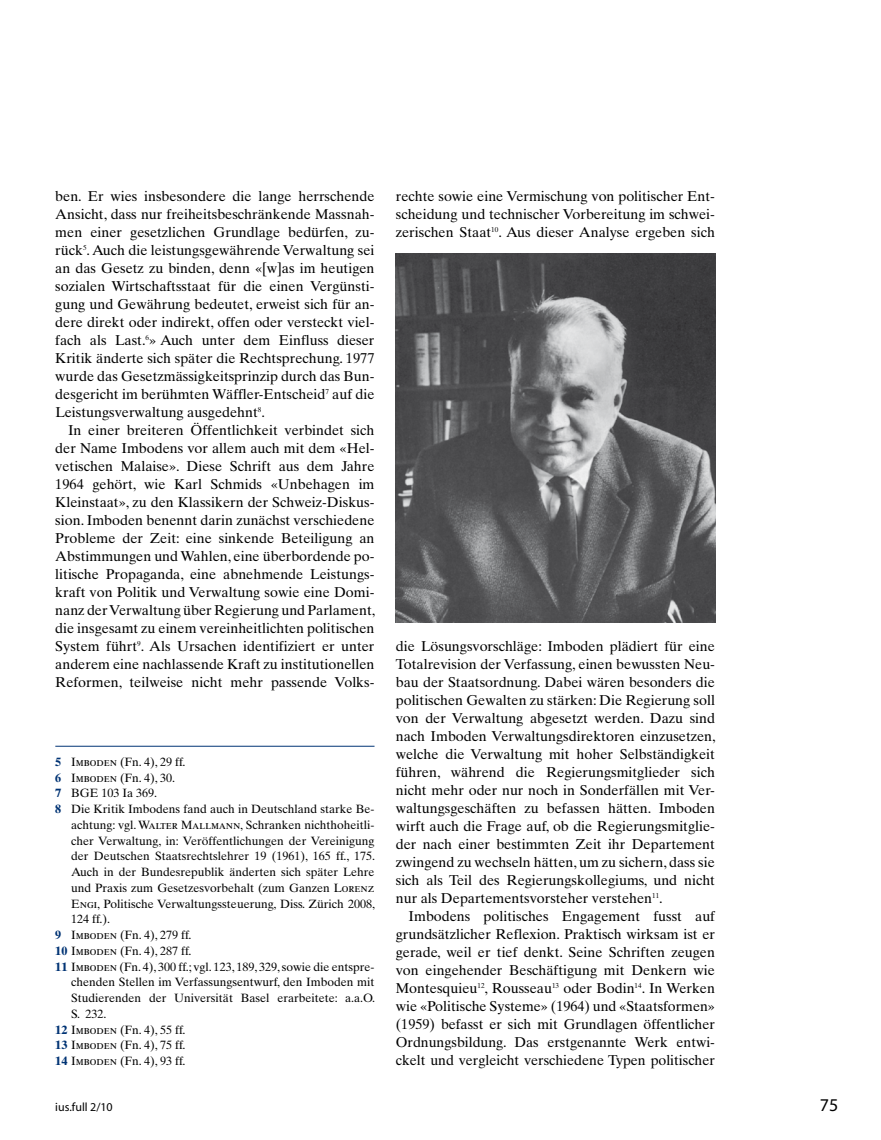
<style>
.page{position:relative;width:881px;height:1140px;background:#fff}
.page>*{position:absolute;margin:0;border:0;box-sizing:border-box;transform-origin:0 0}
.t1{font:18px "Myriad";color:#000}
.t2{font:14.25px/18px "Times Ten";color:#000;text-align:justify}
.t3{font:12px "Times Ten";color:#000}
.t4{font:12px "Myriad";color:#000}
.s1{font-weight:700;color:#003374}
.s2{font-family:"Times Ten Roman SC"}
</style>
<div class="page">
<img style="left:395px;top:253px;width:319px;height:369px">
<hr style="left:55px;top:746px;width:319px;height:1px;background:#003374">
<p class="t2" style="left:55px;top:187px;width:320px">ben. Er wies insbesondere die lange herrschende Ansicht, dass nur freiheitsbeschränkende Massnah&shy;men einer gesetzlichen Grundlage bedürfen, zu&shy;rück<sup>5</sup>. Auch die leistungsgewährende Verwaltung sei an das Gesetz zu binden, denn «[w]as im heutigen sozialen Wirtschaftsstaat für die einen Vergünsti&shy;gung und Gewährung bedeutet, erweist sich für an&shy;dere direkt oder indirekt, offen oder versteckt viel&shy;fach als Last.<sup>6</sup>» Auch unter dem Einfluss dieser Kritik änderte sich später die Rechtsprechung. 1977 wurde das Gesetzmässigkeitsprinzip durch das Bun&shy;desgericht im berühmten Wäffler-Entscheid<sup>7</sup> auf die Leistungsverwaltung ausgedehnt<sup>8</sup>.</p>
<p class="t2" style="left:55px;top:421px;width:321px;text-indent:13px">In einer breiteren Öffentlichkeit verbindet sich der Name Imbodens vor allem auch mit dem «Hel&shy;vetischen Malaise». Diese Schrift aus dem Jahre 1964 gehört, wie Karl Schmids «Unbehagen im Kleinstaat», zu den Klassikern der Schweiz-Diskus&shy;sion. Imboden benennt darin zunächst verschiedene Probleme der Zeit: eine sinkende Beteiligung an Abstimmungen und Wahlen, eine überbordende po&shy;litische Propaganda, eine abnehmende Leistungs&shy;kraft von Politik und Verwaltung sowie eine Domi&shy;nanz der Verwaltung über Regierung und Parlament, die insgesamt zu einem vereinheitlichten politischen System führt<sup>9</sup>. Als Ursachen identifiziert er unter anderem eine nachlassende Kraft zu institutionellen Reformen, teilweise nicht mehr passende Volks-</p>
<p class="t3" style="left:55px;top:754px;width:132px"><span class="s1">5</span> <span class="s2">Imboden</span> (Fn. 4), 29 ff.</p>
<p class="t3" style="left:55px;top:770px;width:121px"><span class="s1">6</span> <span class="s2">Imboden</span> (Fn. 4), 30.</p>
<p class="t3" style="left:55px;top:786px;width:103px"><span class="s1">7</span> BGE 103 Ia 369.</p>
<p class="t3" style="left:55px;top:801px;width:320px"><span class="s1">8</span> Die Kritik Imbodens fand auch in Deutschland starke Be-</p>
<p class="t3" style="left:71px;top:817px;width:305px">achtung: vgl. <span class="s2">Walter Mallmann</span>, Schranken nichthoheitli-</p>
<p class="t3" style="left:71px;top:833px;width:305px">cher Verwaltung, in: Veröffentlichungen der Vereinigung</p>
<p class="t3" style="left:71px;top:849px;width:305px">der Deutschen Staatsrechtslehrer 19 (1961), 165 ff., 175.</p>
<p class="t3" style="left:71px;top:864px;width:305px">Auch in der Bundesrepublik änderten sich später Lehre</p>
<p class="t3" style="left:71px;top:880px;width:305px">und Praxis zum Gesetzesvorbehalt (zum Ganzen <span class="s2">Lorenz</span></p>
<p class="t3" style="left:71px;top:896px;width:305px"><span class="s2">Engi</span>, Politische Verwaltungssteuerung, Diss. Zürich 2008,</p>
<p class="t3" style="left:71px;top:912px;width:41px">124 ff.).</p>
<p class="t3" style="left:55px;top:927px;width:138px"><span class="s1">9</span> <span class="s2">Imboden</span> (Fn. 4), 279 ff.</p>
<p class="t3" style="left:55px;top:943px;width:138px"><span class="s1">10</span> <span class="s2">Imboden</span> (Fn. 4), 287 ff.</p>
<p class="t3" style="left:55px;top:959px;width:320px"><span class="s1">11</span> <span class="s2">Imboden</span> (Fn. 4), 300 ff.; vgl. 123, 189, 329, sowie die entspre-</p>
<p class="t3" style="left:71px;top:975px;width:305px">chenden Stellen im Verfassungsentwurf, den Imboden mit</p>
<p class="t3" style="left:71px;top:990px;width:305px">Studierenden der Universität Basel erarbeitete: a.a.O.</p>
<p class="t3" style="left:71px;top:1006px;width:37px">S. 232.</p>
<p class="t3" style="left:55px;top:1022px;width:132px"><span class="s1">12</span> <span class="s2">Imboden</span> (Fn. 4), 55 ff.</p>
<p class="t3" style="left:55px;top:1038px;width:132px"><span class="s1">13</span> <span class="s2">Imboden</span> (Fn. 4), 75 ff.</p>
<p class="t3" style="left:55px;top:1053px;width:132px"><span class="s1">14</span> <span class="s2">Imboden</span> (Fn. 4), 93 ff.</p>
<p class="t2" style="left:395px;top:187px;width:320px">rechte sowie eine Vermischung von politischer Ent&shy;scheidung und technischer Vorbereitung im schwei&shy;zerischen Staat<sup>10</sup>. Aus dieser Analyse ergeben sich</p>
<p class="t2" style="left:395px;top:637px;width:321px">die Lösungsvorschläge: Imboden plädiert für eine Totalrevision der Verfassung, einen bewussten Neu&shy;bau der Staatsordnung. Dabei wären besonders die politischen Gewalten zu stärken: Die Regierung soll von der Verwaltung abgesetzt werden. Dazu sind nach Imboden Verwaltungsdirektoren einzusetzen, welche die Verwaltung mit hoher Selbständigkeit führen, während die Regierungsmitglieder sich nicht mehr oder nur noch in Sonderfällen mit Ver&shy;waltungsgeschäften zu befassen hätten. Imboden wirft auch die Frage auf, ob die Regierungsmitglie&shy;der nach einer bestimmten Zeit ihr Departement zwingend zu wechseln hätten, um zu sichern, dass sie sich als Teil des Regierungskollegiums, und nicht nur als Departementsvorsteher verstehen<sup>11</sup>.</p>
<p class="t2" style="left:395px;top:907px;width:320px;text-indent:13px">Imbodens politisches Engagement fusst auf grundsätzlicher Reflexion. Praktisch wirksam ist er gerade, weil er tief denkt. Seine Schriften zeugen von eingehender Beschäftigung mit Denkern wie Montesquieu<sup>12</sup>, Rousseau<sup>13</sup> oder Bodin<sup>14</sup>. In Werken wie «Politische Systeme» (1964) und «Staatsformen» (1959) befasst er sich mit Grundlagen öffentlicher Ordnungsbildung. Das erstgenannte Werk entwi&shy;ckelt und vergleicht verschiedene Typen politischer</p>
<p class="t4" style="left:55px;top:1101px;width:59px">ius.full 2/10</p>
<p class="t1" style="left:819px;top:1096px;width:20px">75</p>
</div>
